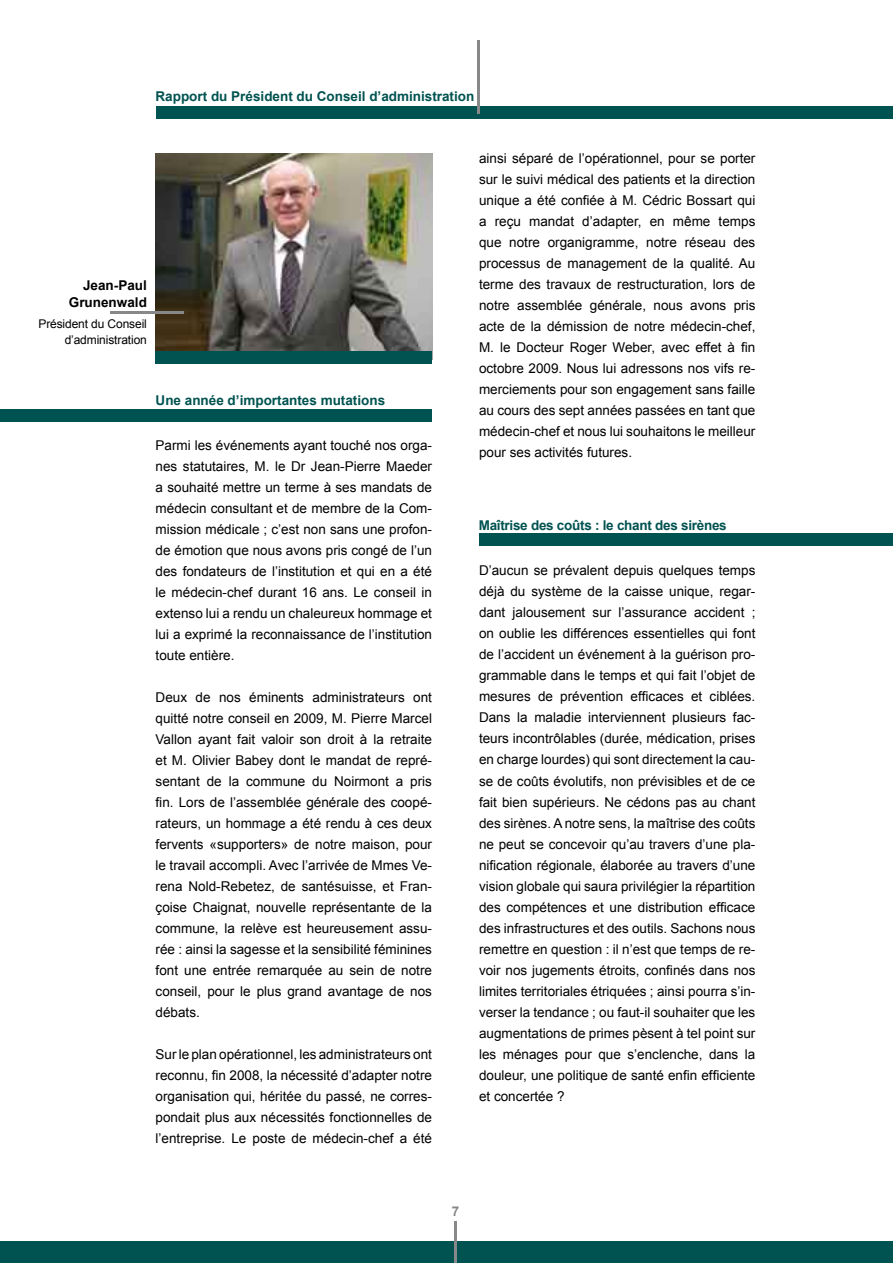
<style>
.page{position:relative;width:893px;height:1263px;background:#fff}
.page>*{position:absolute;margin:0;border:0;box-sizing:border-box;transform-origin:0 0}
.t1{font:13.5px/21px "Arial";color:#000;text-align:justify}
.t2{font:700 13.5px "Arial";color:#005350}
.t3{font:700 13.5px "Arial";letter-spacing:-.02em;color:#005350}
.t4{font:700 13.5px/16.5px "Arial";color:#000;text-align:right}
.t5{font:700 13.5px "Arial";color:#878889}
.t6{font:12px/16.5px "Arial";letter-spacing:-.01em;color:#000;text-align:right}
</style>
<div class="page">
<img style="left:156px;top:153px;width:276px;height:198px">
<div style="left:156px;top:351px;width:276px;height:13px;background:#005350"></div>
<div style="left:156px;top:106px;width:737px;height:13px;background:#005350"></div>
<div style="left:0;top:1242px;width:893px;height:21px;background:#005350"></div>
<div style="left:0;top:409px;width:432px;height:13px;background:#005350"></div>
<hr style="left:477px;top:40px;width:3px;height:74px;background:#878889">
<hr style="left:454px;top:1221px;width:3px;height:42px;background:#878889">
<hr style="left:111px;top:311px;width:73px;height:3px;background:#878889">
<div style="left:479px;top:533px;width:414px;height:13px;background:#005350"></div>
<p class="t2" style="left:156px;top:87px;width:320px">Rapport du Président du Conseil d’administration</p>
<p class="t4" style="left:69px;top:278px;width:80px">Jean-Paul<br>Grunenwald</p>
<p class="t6" style="left:38px;top:315px;width:110px">Président du Conseil d’administration</p>
<p class="t2" style="left:156px;top:392px;width:231px">Une année d’importantes mutations</p>
<p class="t1" style="left:156px;top:434px;width:278px">Parmi les événements ayant touché nos orga&shy;nes statutaires, M. le Dr Jean-Pierre Maeder a souhaité mettre un terme à ses mandats de médecin consultant et de membre de la Com&shy;mission médicale ; c’est non sans une profon&shy;de émotion que nous avons pris congé de l’un des fondateurs de l’institution et qui en a été le médecin-chef durant 16 ans. Le conseil in extenso lui a rendu un chaleureux hommage et lui a exprimé la reconnaissance de l’institution toute entière.</p>
<p class="t1" style="left:156px;top:686px;width:278px">Deux de nos éminents administrateurs ont quitté notre conseil en 2009, M. Pierre Marcel Vallon ayant fait valoir son droit à la retraite et M. Olivier Babey dont le mandat de repré&shy;sentant de la commune du Noirmont a pris fin. Lors de l’assemblée générale des coopé&shy;rateurs, un hommage a été rendu à ces deux fervents «supporters» de notre maison, pour le travail accompli. Avec l’arrivée de Mmes Ve&shy;rena Nold-Rebetez, de santésuisse, et Fran&shy;çoise Chaignat, nouvelle représentante de la commune, la relève est heureusement assu&shy;rée : ainsi la sagesse et la sensibilité féminines font une entrée remarquée au sein de notre conseil, pour le plus grand avantage de nos débats.</p>
<p class="t1" style="left:156px;top:1043px;width:278px">Sur le plan opérationnel, les administrateurs ont reconnu, fin 2008, la nécessité d’adapter notre organisation qui, héritée du passé, ne corres&shy;pondait plus aux nécessités fonctionnelles de l’entreprise. Le poste de médecin-chef a été</p>
<p class="t1" style="left:479px;top:148px;width:278px">ainsi séparé de l’opérationnel, pour se porter sur le suivi médical des patients et la direction unique a été confiée à M. Cédric Bossart qui a reçu mandat d’adapter, en même temps que notre organigramme, notre réseau des processus de management de la qualité. Au terme des travaux de restructuration, lors de notre assemblée générale, nous avons pris acte de la démission de notre médecin-chef, M. le Docteur Roger Weber, avec effet à fin octobre 2009. Nous lui adressons nos vifs re&shy;merciements pour son engagement sans faille au cours des sept années passées en tant que médecin-chef et nous lui souhaitons le meilleur pour ses activités futures.</p>
<p class="t3" style="left:479px;top:516px;width:250px">Maîtrise des coûts : le chant des sirènes</p>
<p class="t1" style="left:479px;top:560px;width:278px">D’aucun se prévalent depuis quelques temps déjà du système de la caisse unique, regar&shy;dant jalousement sur l’assurance accident ; on oublie les différences essentielles qui font de l’accident un événement à la guérison pro&shy;grammable dans le temps et qui fait l’objet de mesures de prévention efficaces et ciblées.<br>Dans la maladie interviennent plusieurs fac&shy;teurs incontrôlables (durée, médication, prises en charge lourdes) qui sont directement la cau&shy;se de coûts évolutifs, non prévisibles et de ce fait bien supérieurs. Ne cédons pas au chant des sirènes. A notre sens, la maîtrise des coûts ne peut se concevoir qu’au travers d’une pla&shy;nification régionale, élaborée au travers d’une vision globale qui saura privilégier la répartition des compétences et une distribution efficace des infrastructures et des outils. Sachons nous remettre en question : il n’est que temps de re&shy;voir nos jugements étroits, confinés dans nos limites territoriales étriquées ; ainsi pourra s’in&shy;verser la tendance ; ou faut-il souhaiter que les augmentations de primes pèsent à tel point sur les ménages pour que s’enclenche, dans la douleur, une politique de santé enfin efficiente et concertée ?</p>
<p class="t5" style="left:452px;top:1203px;width:9px">7</p>
</div>
